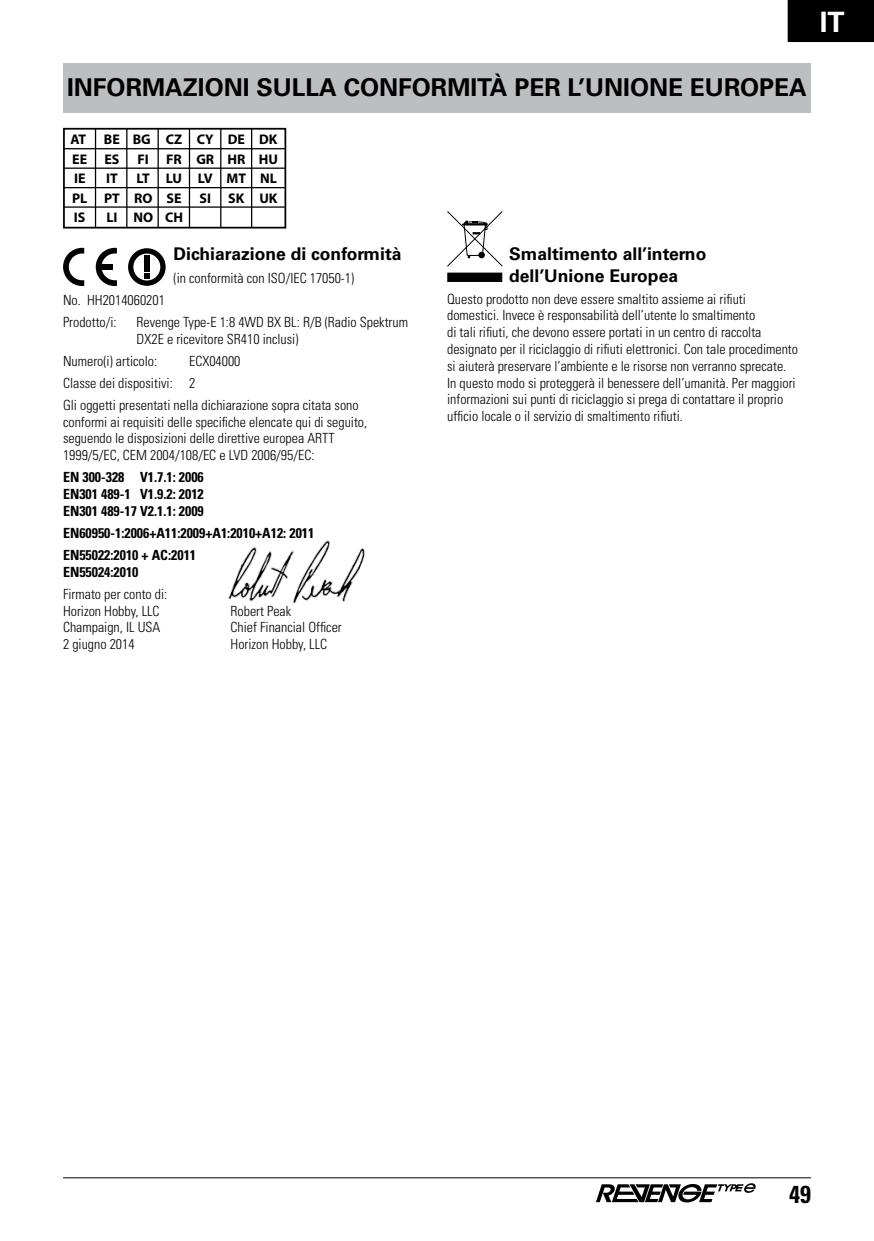
<style>
.page{position:relative;width:874px;height:1241px;background:#fff}
.page>*{position:absolute;margin:0;border:0;box-sizing:border-box;transform-origin:0 0}
.t1{font:700 28px "Univers LT Std";color:#fff}
.t2{font:700 24.5px "Univers LT Std";color:#000}
.t3{font:700 condensed 24.5px "Univers LT Std";color:#000}
.t4{font:700 17.5px/21px "Univers LT Std";color:#000}
.t5{font:300 condensed 14px/16.8px "Univers LT Std";color:#000}
.t6{font:700 condensed 14px/16.8px "Univers LT Std";color:#000;text-align:justify}
.t7{font:700 14px/19.6px "Myriad";color:#000}
</style>
<div class="page">
<hr style="left:63px;top:1177px;width:747px;height:1px;background:#000">
<div style="left:787px;top:0;width:86px;height:42px;background:#000"></div>
<svg style="left:596px;top:1183px;width:159px;height:19px"></svg>
<div style="left:63px;top:63px;width:747px;height:49px;background:#bcbec0"></div>
<div style="left:447px;top:273px;width:54px;height:9px;background:#000"></div>
<svg style="left:447px;top:211px;width:56px;height:56px"></svg>
<svg style="left:63px;top:248px;width:21px;height:38px"></svg>
<svg style="left:96px;top:248px;width:21px;height:38px"></svg>
<svg style="left:128px;top:248px;width:37px;height:38px"></svg>
<hr style="left:95px;top:129px;width:1px;height:99px;background:#000">
<hr style="left:126px;top:129px;width:1px;height:99px;background:#000">
<hr style="left:157px;top:129px;width:2px;height:99px;background:#000">
<hr style="left:189px;top:129px;width:1px;height:99px;background:#000">
<hr style="left:220px;top:129px;width:1px;height:99px;background:#000">
<hr style="left:251px;top:129px;width:1px;height:99px;background:#000">
<hr style="left:64px;top:148px;width:221px;height:1px;background:#000">
<hr style="left:64px;top:167px;width:221px;height:2px;background:#000">
<hr style="left:64px;top:187px;width:221px;height:1px;background:#000">
<hr style="left:64px;top:206px;width:221px;height:2px;background:#000">
<div style="left:63px;top:128px;width:223px;height:100px;border:2px solid #000"></div>
<img style="left:228px;top:540px;width:137px;height:63px">
<h1 class="t1" style="left:819px;top:6px;width:26px">IT</h1>
<h2 class="t2" style="left:67px;top:73px;width:43px">infor</h2>
<h2 class="t2" style="left:142px;top:73px;width:273px">mazioni sulla confor</h2>
<h2 class="t2" style="left:447px;top:73px;width:294px">mitÀ per l’Unione Europ</h2>
<h2 class="t2" style="left:773px;top:73px;width:30px">ea</h2>
<p class="t7" style="left:72px;top:130px;width:207px;text-indent:32px">BE BG CZ CY DE DK<br>EE ES</p>
<p class="t7" style="left:70px;top:130px;width:17px">AT</p>
<p class="t7" style="left:137px;top:149px;width:142px">FI FR GR HR HU</p>
<p class="t7" style="left:72px;top:169px;width:206px;text-indent:64px">LT LU LV MT NL<br>PL PT RO SE</p>
<p class="t7" style="left:74px;top:169px;width:13px">IE</p>
<p class="t7" style="left:106px;top:169px;width:13px">IT</p>
<p class="t7" style="left:199px;top:189px;width:79px">SI SK UK</p>
<p class="t7" style="left:74px;top:208px;width:13px">IS</p>
<p class="t7" style="left:106px;top:208px;width:78px">LI NO CH</p>
<p class="t4" style="left:173px;top:244px;width:229px">Dichiarazione di conformità</p>
<p class="t5" style="left:173px;top:269px;width:182px">(in conformità con ISO/IEC 17050-1)</p>
<p class="t5" style="left:63px;top:288px;width:103px;line-height:22.1px">No. HH2014060201<br>Prodotto/i:</p>
<p class="t5" style="left:136px;top:313px;width:273px">Revenge Type-E 1:8 4WD BX BL: R/B (Radio Spektrum<br>DX2E e ricevitore SR410 inclusi)</p>
<p class="t5" style="left:63px;top:352px;width:96px">Numero(i) articolo:</p>
<p class="t5" style="left:63px;top:349px;width:297px;line-height:22.1px;text-indent:126px">ECX04000<br>Classe dei dispositivi: 2<br>Gli oggetti presentati nella dichiarazione sopra citata sono</p>
<p class="t5" style="left:63px;top:413px;width:305px">conformi ai requisiti delle specifiche elencate qui di seguito, seguendo le disposizioni delle direttive europea ARTT<br>1999/5/EC, CEM 2004/108/EC e LVD 2006/95/EC:</p>
<p class="t6" style="left:63px;top:468px;width:142px">EN 300-328 V1.7.1: 2006<br>EN301 489-1 V1.9.2: 2012<br>EN301 489-17 V2.1.1: 2009</p>
<p class="t6" style="left:63px;top:521px;width:253px;line-height:22.1px">EN60950-1:2006+A11:2009+A1:2010+A12: 2011<br>EN55022:2010 + AC:2011</p>
<p class="t6" style="left:63px;top:563px;width:77px">EN55024:2010</p>
<p class="t5" style="left:63px;top:585px;width:106px">Firmato per conto di:<br>Horizon Hobby, LLC<br>Champaign, IL USA<br>2 giugno 2014</p>
<p class="t5" style="left:230px;top:602px;width:113px">Robert Peak<br>Chief Financial Officer<br>Horizon Hobby, LLC</p>
<p class="t4" style="left:509px;top:244px;width:198px">Smaltimento all’interno dell’Unione Europea</p>
<p class="t5" style="left:447px;top:290px;width:352px">Questo prodotto non deve essere smaltito assieme ai rifiuti domestici. Invece è responsabilità dell’utente lo smaltimento<br>di tali rifiuti, che devono essere portati in un centro di raccolta designato per il riciclaggio di rifiuti elettronici. Con tale procedimento si aiuterà preservare l’ambiente e le risorse non verranno sprecate.<br>In questo modo si proteggerà il benessere dell’umanità. Per maggiori informazioni sui punti di riciclaggio si prega di contattare il proprio ufficio locale o il servizio di smaltimento rifiuti.</p>
<h2 class="t3" style="left:788px;top:1178px;width:23px">49</h2>
</div>
